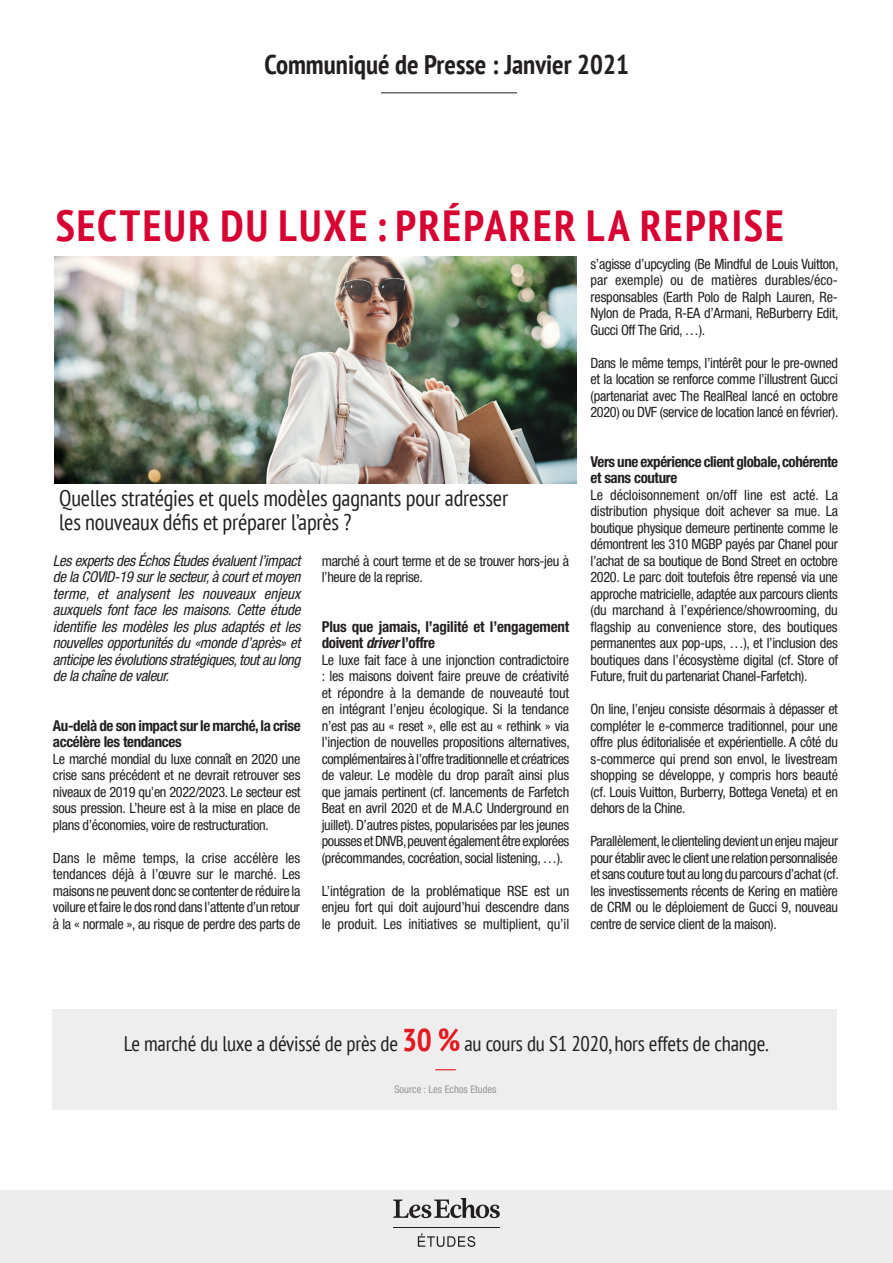
<style>
.page{position:relative;width:893px;height:1263px;background:#fff}
.page>*{position:absolute;margin:0;border:0;box-sizing:border-box;transform-origin:0 0}
.Article-Titre{font:700 condensed 43.5px "PT Sans";letter-spacing:.05em;color:#d70232}
.t1{font:700 condensed 27px "PT Sans";color:#231f20}
.Article-Chapo{font:condensed 22.5px/24px "PT Sans";letter-spacing:-.01em;color:#231f20}
.Chiffres_clés_texte{font:condensed 21px "PT Sans";letter-spacing:-.01em;color:#231f20}
.Article-Texte{font:italic condensed 15px/16.5px "Helvetica Neue LT Std";letter-spacing:-.025em;color:#231f20;text-align:justify}
.Article-Texte-2{font:700 condensed 15px/16.5px "Helvetica Neue LT Std";letter-spacing:-.025em;color:#231f20}
.Article-Texte-3{font:condensed 14.25px/16.5px "Helvetica Neue LT Std";letter-spacing:-.025em;color:#231f20;text-align:justify}
.référence{font:condensed 10.5px "Helvetica Neue LT Std";color:#939598}
.s1{font-style:italic}
.s2{font-weight:700;font-size:31.5px;color:#e21a21}
</style>
<div class="page">
<div style="left:0;top:1191px;width:893px;height:72px;background:#ededee"></div>
<hr style="left:381px;top:92px;width:136px;height:1px;background:#231f20">
<img style="left:54px;top:257px;width:523px;height:226px">
<hr style="left:393px;top:1227px;width:107px;height:1px;background:#231f20">
<svg style="left:393px;top:1198px;width:107px;height:20px"></svg>
<svg style="left:418px;top:1233px;width:57px;height:14px"></svg>
<div style="left:52px;top:1010px;width:785px;height:100px;background:#eeeeef"></div>
<svg style="left:435px;top:1069px;width:21px;height:1px"></svg>
<p class="t1" style="left:264px;top:47px;width:366px">Communiqué de Presse : Janvier 2021</p>
<p class="Article-Titre" style="left:56px;top:197px;width:730px">SECTEUR DU LUXE : PRÉPARER LA REPRISE</p>
<p class="Article-Chapo" style="left:59px;top:486px;width:450px">Quelles stratégies et quels modèles gagnants pour adresser les nouveaux défis et préparer l’après ?</p>
<p class="Article-Texte" style="left:53px;top:552px;width:249px">Les experts des Échos Études évaluent l’impact de la COVID-19 sur le secteur, à court et moyen terme, et analysent les nouveaux enjeux auxquels font face les maisons. Cette étude identifie les modèles les plus adaptés et les nouvelles opportunités du «monde d’après» et anticipe les évolutions stratégiques, tout au long de la chaîne de valeur.</p>
<p class="Article-Texte-2" style="left:53px;top:717px;width:249px">Au-delà de son impact sur le marché, la crise accélère les tendances</p>
<p class="Article-Texte-3" style="left:53px;top:750px;width:249px">Le marché mondial du luxe connaît en 2020 une crise sans précédent et ne devrait retrouver ses niveaux de 2019 qu’en 2022/2023. Le secteur est sous pression. L’heure est à la mise en place de plans d’économies, voire de restructuration.</p>
<p class="Article-Texte-3" style="left:53px;top:849px;width:249px">Dans le même temps, la crise accélère les tendances déjà à l’œuvre sur le marché. Les maisons ne peuvent donc se contenter de réduire la voilure et faire le dos rond dans l’attente d’un retour à la « normale », au risque de perdre des parts de</p>
<p class="Article-Texte-3" style="left:322px;top:552px;width:249px">marché à court terme et de se trouver hors-jeu à l’heure de la reprise.</p>
<p class="Article-Texte-2" style="left:322px;top:618px;width:249px">Plus que jamais, l’agilité et l’engagement doivent <span class="s1">driver</span> l’offre</p>
<p class="Article-Texte-3" style="left:322px;top:651px;width:250px">Le luxe fait face à une injonction contradictoire : les maisons doivent faire preuve de créativité et répondre à la demande de nouveauté tout en intégrant l’enjeu écologique. Si la tendance n’est pas au « reset », elle est au « rethink » via l’injection de nouvelles propositions alternatives, complémentaires à l’offre traditionnelle et créatrices de valeur. Le modèle du drop paraît ainsi plus que jamais pertinent (cf. lancements de Farfetch Beat en avril 2020 et de M.A.C Underground en juillet). D’autres pistes, popularisées par les jeunes pousses et DNVB, peuvent également être explorées (précommandes, cocréation, social listening, …).</p>
<p class="Article-Texte-3" style="left:322px;top:882px;width:249px">L’intégration de la problématique RSE est un enjeu fort qui doit aujourd’hui descendre dans le produit. Les initiatives se multiplient, qu’il</p>
<p class="Article-Texte-3" style="left:590px;top:255px;width:250px">s’agisse d’upcycling (Be Mindful de Louis Vuitton, par exemple) ou de matières durables/éco&shy;responsables (Earth Polo de Ralph Lauren, Re-Nylon de Prada, R-EA d’Armani, ReBurberry Edit, Gucci Off The Grid, …).</p>
<p class="Article-Texte-3" style="left:590px;top:354px;width:249px">Dans le même temps, l’intérêt pour le pre-owned et la location se renforce comme l’illustrent Gucci (partenariat avec The RealReal lancé en octobre 2020) ou DVF (service de location lancé en février).</p>
<p class="Article-Texte-2" style="left:590px;top:453px;width:249px">Vers une expérience client globale, cohérente et sans couture</p>
<p class="Article-Texte-3" style="left:590px;top:486px;width:249px">Le décloisonnement on/off line est acté. La distribution physique doit achever sa mue. La boutique physique demeure pertinente comme le démontrent les 310 MGBP payés par Chanel pour l’achat de sa boutique de Bond Street en octobre 2020. Le parc doit toutefois être repensé via une approche matricielle, adaptée aux parcours clients (du marchand à l’expérience/showrooming, du flagship au convenience store, des boutiques permanentes aux pop-ups, …), et l’inclusion des boutiques dans l’écosystème digital (cf. Store of Future, fruit du partenariat Chanel-Farfetch).</p>
<p class="Article-Texte-3" style="left:590px;top:701px;width:249px">On line, l’enjeu consiste désormais à dépasser et compléter le e-commerce traditionnel, pour une offre plus éditorialisée et expérientielle. A côté du s-commerce qui prend son envol, le livestream shopping se développe, y compris hors beauté (cf. Louis Vuitton, Burberry, Bottega Veneta) et en dehors de la Chine.</p>
<p class="Article-Texte-3" style="left:590px;top:833px;width:250px">Parallèlement, le clienteling devient un enjeu majeur pour établir avec le client une relation personnalisée et sans couture tout au long du parcours d’achat (cf. les investissements récents de Kering en matière de CRM ou le déploiement de Gucci 9, nouveau centre de service client de la maison).</p>
<p class="Chiffres_clés_texte" style="left:124px;top:1030px;width:646px">Le marché du luxe a dévissé de près de <span class="s2">30 %</span> au cours du S1 2020, hors effets de change.</p>
<p class="référence" style="left:394px;top:1083px;width:104px">Source : Les Echos Etudes</p>
</div>
